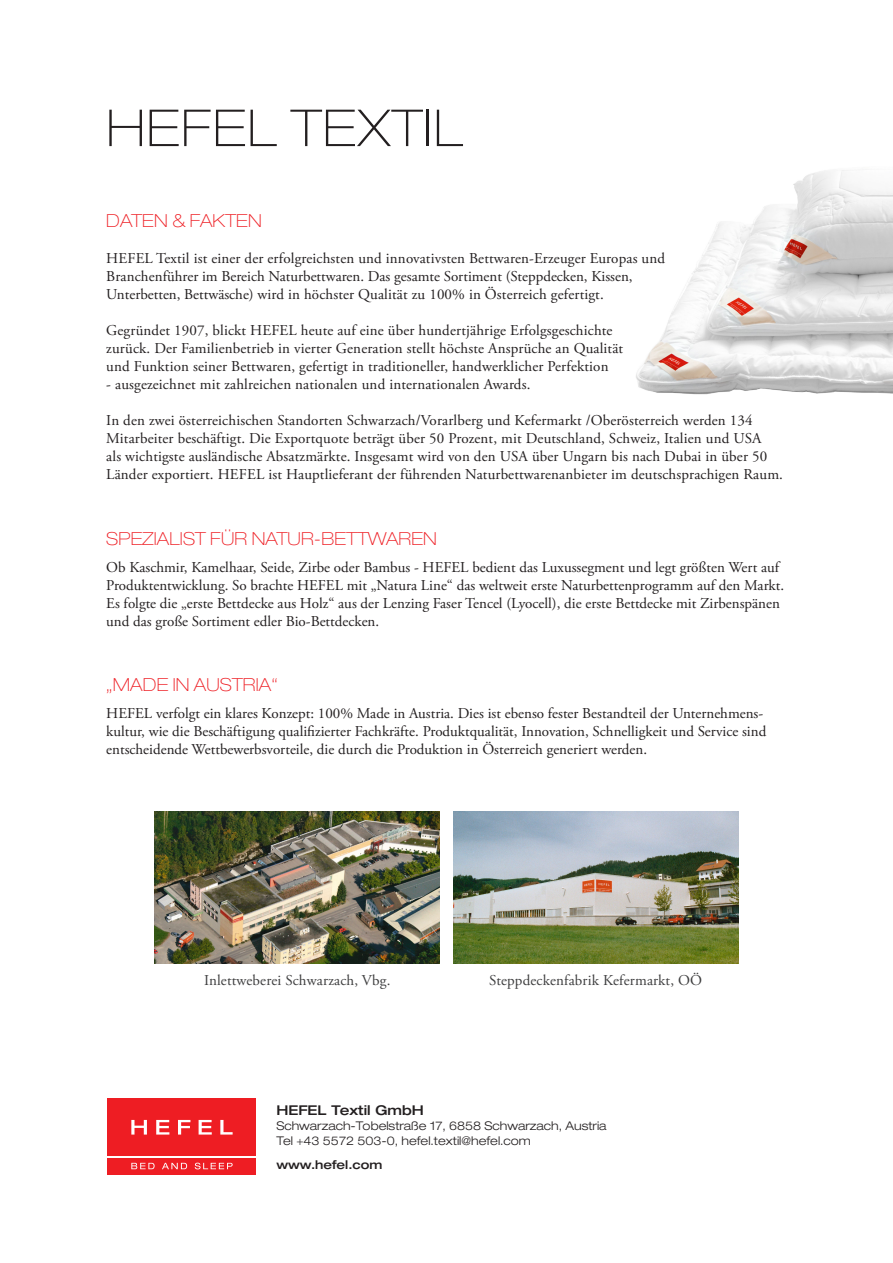
<style>
.page{position:relative;width:893px;height:1263px;background:#fff}
.page>*{position:absolute;margin:0;border:0;box-sizing:border-box;transform-origin:0 0}
.t1{font:100 expanded 51px "Helvetica Neue";letter-spacing:.03em;color:#231f20}
.t2{font:100 expanded 18px "Helvetica Neue";letter-spacing:.01em;color:#ee1d23}
.t3{font:15px/18px "Adobe Garamond Pro";letter-spacing:.005em;color:#231f20}
.t4{font:15px "Adobe Garamond Pro";letter-spacing:.01em;color:#3e3e3f}
.t5{font:500 expanded 13.5px "Helvetica Neue";color:#231f20}
.t6{font:300 expanded 12px "Helvetica Neue";color:#231f20}
.t7{font:500 expanded 12px "Helvetica Neue";color:#231f20}
</style>
<div class="page">
<img style="left:636px;top:170px;width:257px;height:225px">
<div style="left:106px;top:1097px;width:152px;height:79px;background:linear-gradient(to bottom,#fff,#fff)"></div>
<div style="left:108px;top:1157px;width:148px;height:18px;background:#ee1d23"></div>
<div style="left:108px;top:1098px;width:148px;height:58px;background:#ee1d23"></div>
<svg style="left:131px;top:1120px;width:16px;height:14px"></svg>
<svg style="left:156px;top:1120px;width:13px;height:14px"></svg>
<svg style="left:178px;top:1120px;width:12px;height:14px"></svg>
<svg style="left:199px;top:1120px;width:13px;height:14px"></svg>
<svg style="left:220px;top:1120px;width:13px;height:14px"></svg>
<svg style="left:131px;top:1163px;width:24px;height:6px"></svg>
<svg style="left:162px;top:1163px;width:25px;height:6px"></svg>
<svg style="left:195px;top:1163px;width:38px;height:6px"></svg>
<hr style="left:108px;top:1156px;width:148px;height:1px;background:#fff">
<img style="left:155px;top:811px;width:285px;height:152px">
<img style="left:453px;top:811px;width:285px;height:152px">
<p class="t1" style="left:106px;top:98px;width:358px">HEFEL TEXTIL</p>
<p class="t2" style="left:106px;top:210px;width:157px">DATEN &amp; FAKTEN</p>
<p class="t3" style="left:106px;top:249px;width:560px">HEFEL Textil ist einer der erfolgreichsten und innovativsten Bettwaren-Erzeuger Europas und</p>
<p class="t3" style="left:106px;top:267px;width:528px">Branchenführer im Bereich Naturbettwaren. Das gesamte Sortiment (Steppdecken, Kissen,</p>
<p class="t3" style="left:106px;top:285px;width:499px">Unterbetten, Bettwäsche) wird in höchster Qualität zu 100% in Österreich gefertigt.</p>
<p class="t3" style="left:106px;top:321px;width:508px">Gegründet 1907, blickt HEFEL heute auf eine über hundertjährige Erfolgsgeschichte</p>
<p class="t3" style="left:106px;top:339px;width:518px">zurück. Der Familienbetrieb in vierter Generation stellt höchste Ansprüche an Qualität</p>
<p class="t3" style="left:106px;top:357px;width:504px">und Funktion seiner Bettwaren, gefertigt in traditioneller, handwerklicher Perfektion</p>
<p class="t3" style="left:106px;top:375px;width:426px">- ausgezeichnet mit zahlreichen nationalen und internationalen Awards.</p>
<p class="t3" style="left:106px;top:411px;width:678px">In den zwei österreichischen Standorten Schwarzach/Vorarlberg und Kefermarkt /Oberösterreich werden 134<br>Mitarbeiter beschäftigt. Die Exportquote beträgt über 50 Prozent, mit Deutschland, Schweiz, Italien und USA<br>als wichtigste ausländische Absatzmärkte. Insgesamt wird von den USA über Ungarn bis nach Dubai in über 50<br>Länder exportiert. HEFEL ist Hauptlieferant der führenden Naturbettwarenanbieter im deutschsprachigen Raum.</p>
<p class="t2" style="left:106px;top:527px;width:332px">SPEZIALIST FÜR NATUR-BETTWAREN</p>
<p class="t3" style="left:106px;top:558px;width:679px">Ob Kaschmir, Kamelhaar, Seide, Zirbe oder Bambus - HEFEL bedient das Luxussegment und legt größten Wert auf Produktentwicklung. So brachte HEFEL mit „Natura Line“ das weltweit erste Naturbettenprogramm auf den Markt.<br>Es folgte die „erste Bettdecke aus Holz“ aus der Lenzing Faser Tencel (Lyocell), die erste Bettdecke mit Zirbenspänen und das große Sortiment edler Bio-Bettdecken.</p>
<p class="t2" style="left:106px;top:674px;width:173px">„MADE IN AUSTRIA“</p>
<p class="t3" style="left:106px;top:705px;width:661px">HEFEL verfolgt ein klares Konzept: 100% Made in Austria. Dies ist ebenso fester Bestandteil der Unternehmens&shy;kultur, wie die Beschäftigung qualifizierter Fachkräfte. Produktqualität, Innovation, Schnelligkeit und Service sind entscheidende Wettbewerbsvorteile, die durch die Produktion in Österreich generiert werden.</p>
<p class="t4" style="left:204px;top:971px;width:188px">Inlettweberei Schwarzach, Vbg.</p>
<p class="t4" style="left:489px;top:971px;width:214px">Steppdeckenfabrik Kefermarkt, OÖ</p>
<p class="t5" style="left:276px;top:1102px;width:149px">HEFEL Textil GmbH</p>
<p class="t6" style="left:276px;top:1118px;width:332px">Schwarzach-Tobelstraße 17, 6858 Schwarzach, Austria</p>
<p class="t6" style="left:276px;top:1133px;width:256px">Tel +43 5572 503-0, hefel.textil@hefel.com</p>
<p class="t7" style="left:276px;top:1157px;width:108px">www.hefel.com</p>
</div>
